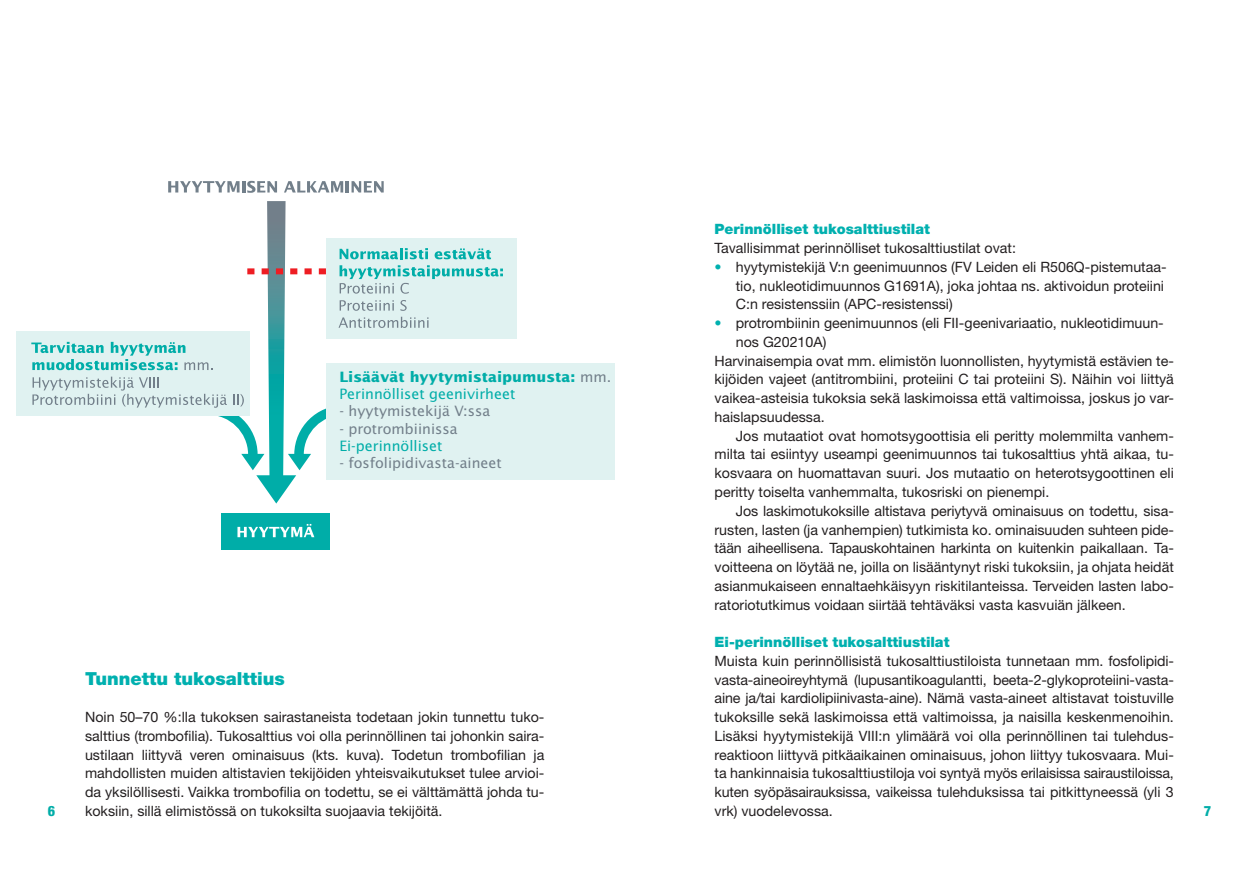
<style>
.page{position:relative;width:1259px;height:893px;background:#fff}
.page>*{position:absolute;margin:0;border:0;box-sizing:border-box;transform-origin:0 0}
.pääotsikko_12_16{font:900 18px "Helvetica Neue LT Std";color:#00b0af}
.Leipis_9_5_12_5{font:14.25px/18.8px "Helvetica Neue LT Std";color:#231f20;text-align:justify}
.Leipis_sv_9_5_12_5_c{font:14.25px/18.8px "Helvetica Neue LT Std";color:#231f20;text-align:justify}
.väliotsikko{font:14.25px/18.8px "Helvetica Neue LT Std";color:#231f20;text-align:justify}
.t1{font:14.25px/17.1px "Lucida Sans";color:#727f8a}
.väliotsikko-2{font:900 14.25px "Helvetica Neue LT Std";color:#00b0af}
.t2{font:700 14.25px/17.1px "Lucida Sans";color:#00ada8}
.t3{font:800 condensed 14.25px "Helvetica Neue LT Std";color:#00ada8}
.s1{color:#00b0af}
.s2{font-weight:400;color:#727f8a}
.s3{font-weight:400}
.s4{color:#00ada8}
</style>
<div class="page">
<div style="left:326px;top:363px;width:289px;height:116px;background:#e0f2f1"></div>
<div style="left:17px;top:331px;width:233px;height:85px;background:#e0f2f1"></div>
<div style="left:222px;top:514px;width:108px;height:36px;background:#00ada8"></div>
<svg style="left:237px;top:524px;width:77px;height:13px"></svg>
<svg style="left:168px;top:181px;width:109px;height:12px"></svg>
<svg style="left:284px;top:181px;width:100px;height:11px"></svg>
<div style="left:326px;top:238px;width:191px;height:101px;background:#e0f2f1"></div>
<svg style="left:31px;top:201px;width:472px;height:303px"></svg>
<p class="väliotsikko-2" style="left:714px;top:221px;width:217px">Perinnölliset tukosalttiustilat</p>
<p class="väliotsikko" style="left:714px;top:239px;width:303px">Tavallisimmat perinnölliset tukosalttiustilat ovat:</p>
<p class="Leipis_9_5_12_5" style="left:714px;top:257px;width:453px"><span class="s1">•</span> hyytymistekijä V:n geenimuunnos (FV Leiden eli R506Q-pistemutaa-</p>
<p class="Leipis_9_5_12_5" style="left:736px;top:276px;width:430px">tio, nukleotidimuunnos G1691A), joka johtaa ns. aktivoidun proteiini</p>
<p class="Leipis_9_5_12_5" style="left:736px;top:295px;width:218px">C:n resistenssiin (APC-resistenssi)</p>
<p class="Leipis_9_5_12_5" style="left:714px;top:314px;width:451px"><span class="s1">•</span> protrombiinin geenimuunnos (eli FII-geenivariaatio, nukleotidimuun-</p>
<p class="Leipis_9_5_12_5" style="left:736px;top:332px;width:92px">nos G20210A)</p>
<p class="Leipis_9_5_12_5" style="left:714px;top:351px;width:461px">Harvinaisempia ovat mm. elimistön luonnollisten, hyytymistä estävien te&shy;kijöiden vajeet (antitrombiini, proteiini C tai proteiini S). Näihin voi liittyä vaikea-asteisia tukoksia sekä laskimoissa että valtimoissa, joskus jo var&shy;haislapsuudessa.</p>
<p class="Leipis_sv_9_5_12_5_c" style="left:714px;top:426px;width:461px;text-indent:21px">Jos mutaatiot ovat homotsygoottisia eli peritty molemmilta vanhem&shy;milta tai esiintyy useampi geenimuunnos tai tukosalttius yhtä aikaa, tu&shy;kosvaara on huomattavan suuri. Jos mutaatio on heterotsygoottinen eli peritty toiselta vanhemmalta, tukosriski on pienempi.</p>
<p class="Leipis_sv_9_5_12_5_c" style="left:714px;top:501px;width:461px;text-indent:21px">Jos laskimotukoksille altistava periytyvä ominaisuus on todettu, sisa&shy;rusten, lasten (ja vanhempien) tutkimista ko. ominaisuuden suhteen pide&shy;tään aiheellisena. Tapauskohtainen harkinta on kuitenkin paikallaan. Ta&shy;voitteena on löytää ne, joilla on lisääntynyt riski tukoksiin, ja ohjata heidät asianmukaiseen ennaltaehkäisyyn riskitilanteissa. Terveiden lasten labo&shy;ratoriotutkimus voidaan siirtää tehtäväksi vasta kasvuiän jälkeen.</p>
<p class="väliotsikko-2" style="left:714px;top:633px;width:236px">Ei-perinnölliset tukosalttiustilat</p>
<p class="väliotsikko" style="left:714px;top:651px;width:461px">Muista kuin perinnöllisistä tukosalttiustiloista tunnetaan mm. fosfolipidi&shy;vasta-aineoireyhtymä (lupusantikoagulantti, beeta-2-glykoproteiini-vasta&shy;aine ja/tai kardiolipiinivasta-aine). Nämä vasta-aineet altistavat toistuville tukoksille sekä laskimoissa että valtimoissa, ja naisilla keskenmenoihin.<br>Lisäksi hyytymistekijä VIII:n ylimäärä voi olla perinnöllinen tai tulehdus&shy;reaktioon liittyvä pitkäaikainen ominaisuus, johon liittyy tukosvaara. Mui&shy;ta hankinnaisia tukosalttiustiloja voi syntyä myös erilaisissa sairaustiloissa, kuten syöpäsairauksissa, vaikeissa tulehduksissa tai pitkittyneessä (yli 3 vrk) vuodelevossa.</p>
<p class="t2" style="left:339px;top:368px;width:273px">Lisäävät hyytymistaipumusta: <span class="s2">mm.<br></span><span class="s3">Perinnölliset geenivirheet</span></p>
<p class="t1" style="left:339px;top:402px;width:152px">- hyytymistekijä V:ssa</p>
<p class="t1" style="left:339px;top:420px;width:120px">- protrombiinissa<br><span class="s4">Ei-perinnölliset</span></p>
<p class="t1" style="left:339px;top:454px;width:164px">- fosfolipidivasta-aineet</p>
<p class="pääotsikko_12_16" style="left:85px;top:667px;width:201px">Tunnettu tukosalttius</p>
<p class="Leipis_9_5_12_5" style="left:85px;top:707px;width:461px">Noin 50–70 %:lla tukoksen sairastaneista todetaan jokin tunnettu tuko&shy;salttius (trombofilia). Tukosalttius voi olla perinnöllinen tai johonkin saira&shy;ustilaan liittyvä veren ominaisuus (kts. kuva). Todetun trombofilian ja mahdollisten muiden altistavien tekijöiden yhteisvaikutukset tulee arvioi&shy;da yksilöllisesti. Vaikka trombofilia on todettu, se ei välttämättä johda tu&shy;koksiin, sillä elimistössä on tukoksilta suojaavia tekijöitä.</p>
<p class="t3" style="left:48px;top:802px;width:9px">6</p>
<p class="t3" style="left:1203px;top:802px;width:9px">7</p>
</div>
